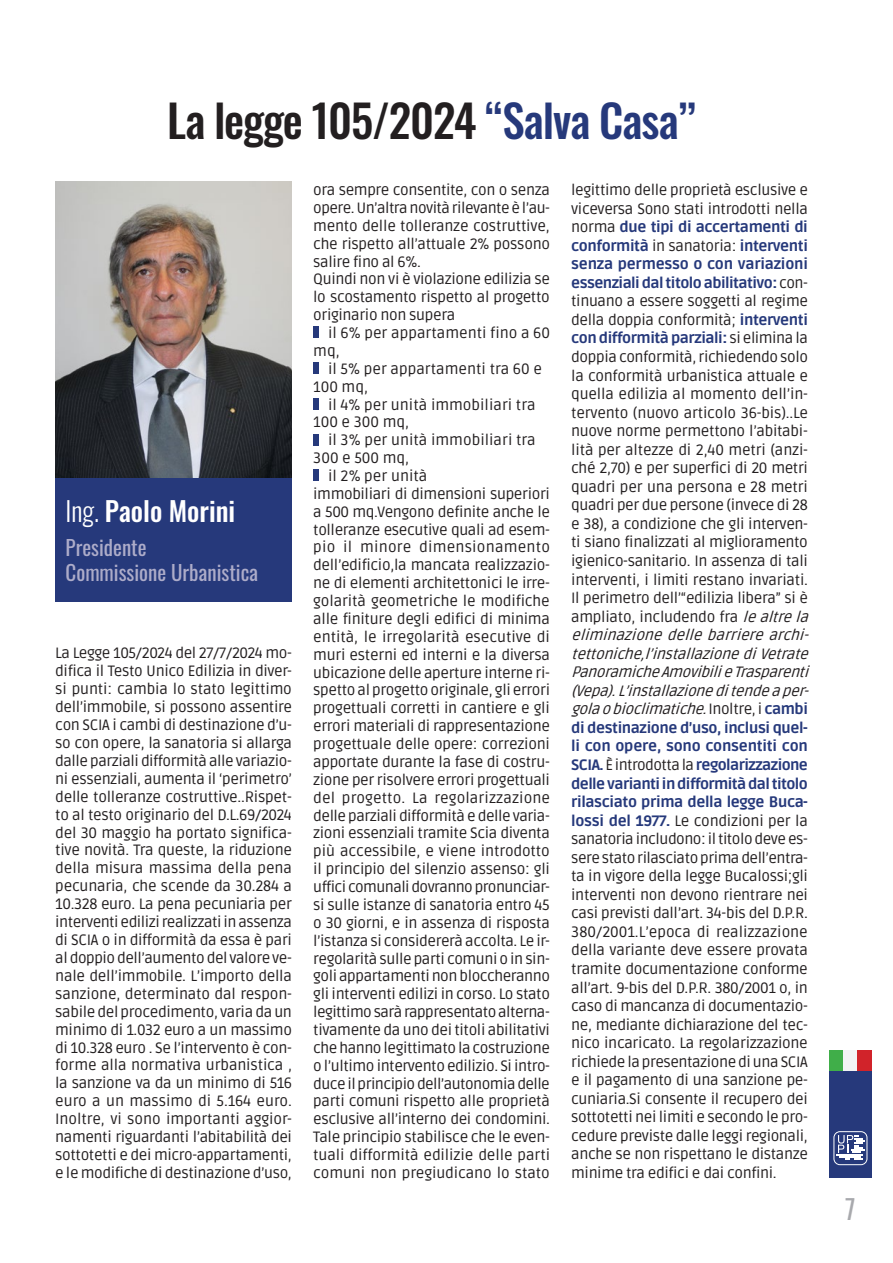
<style>
.page{position:relative;width:893px;height:1263px;background:#fff}
.page>*{position:absolute;margin:0;border:0;box-sizing:border-box;transform-origin:0 0}
.t1{font:500 45px "Oswald";letter-spacing:-.025em;color:#231f20}
.PARAGRAFO_BASE_UPPI{font:500 27px "Oswald";color:#fff}
.t2{font:27px "Oswald";color:#a8a9ad}
.PARAGRAFO_BASE_UPPI-2{font:21px/25.2px "Oswald";color:#adacc9}
.PARAGRAFO_BASE_UPPI-3{font:15px/17.9px "Ruda";letter-spacing:-.025em;color:#231f20;text-align:justify}
.PARAGRAFO_BASE_UPPI-4{font:15px/17.9px "Ruda";color:#231f20}
.s1{color:#26397b}
.s2{font-weight:300}
.s3{font-weight:800;color:#26397b}
.s4{font-style:italic}
</style>
<div class="page">
<div style="left:829px;top:1070px;width:43px;height:108px;background:#26397b"></div>
<div style="left:829px;top:1050px;width:14px;height:20px;background:#40ae49"></div>
<div style="left:843px;top:1050px;width:14px;height:20px;background:#f2f3f4"></div>
<div style="left:857px;top:1050px;width:15px;height:20px;background:#d1232a"></div>
<svg style="left:833px;top:1131px;width:34px;height:34px"></svg>
<div style="left:313px;top:327px;width:6px;height:11px;background:#26397b"></div>
<div style="left:313px;top:362px;width:6px;height:12px;background:#26397b"></div>
<div style="left:313px;top:398px;width:6px;height:11px;background:#26397b"></div>
<div style="left:313px;top:434px;width:6px;height:11px;background:#26397b"></div>
<div style="left:313px;top:470px;width:6px;height:11px;background:#26397b"></div>
<img style="left:55px;top:181px;width:237px;height:298px">
<div style="left:55px;top:479px;width:237px;height:123px;background:#26397b"></div>
<p class="t1" style="left:167px;top:97px;width:530px">La legge 105/2024 <span class="s1">“Salva Casa”</span></p>
<p class="PARAGRAFO_BASE_UPPI" style="left:66px;top:497px;width:171px"><span class="s2">Ing.</span> Paolo Morini</p>
<p class="PARAGRAFO_BASE_UPPI-2" style="left:66px;top:533px;width:194px">Presidente<br>Commissione Urbanistica</p>
<p class="PARAGRAFO_BASE_UPPI-3" style="left:55px;top:643px;width:238px">La Legge 105/2024 del 27/7/2024 mo&shy;difica il Testo Unico Edilizia in diver&shy;si punti: cambia lo stato legittimo dell’immobile, si possono assentire con SCIA i cambi di destinazione d’u&shy;so con opere, la sanatoria si allarga dalle parziali difformità alle variazio&shy;ni essenziali, aumenta il ‘perimetro’ delle tolleranze costruttive..Rispet&shy;to al testo originario del D.L.69/2024 del 30 maggio ha portato significa&shy;tive novità. Tra queste, la riduzione della misura massima della pena pecunaria, che scende da 30.284 a 10.328 euro. La pena pecuniaria per interventi edilizi realizzati in assenza di SCIA o in difformità da essa è pari al doppio dell’aumento del valore ve&shy;nale dell’immobile. L’importo della sanzione, determinato dal respon&shy;sabile del procedimento, varia da un minimo di 1.032 euro a un massimo di 10.328 euro . Se l’intervento è con&shy;forme alla normativa urbanistica , la sanzione va da un minimo di 516 euro a un massimo di 5.164 euro.<br>Inoltre, vi sono importanti aggior&shy;namenti riguardanti l’abitabilità dei sottotetti e dei micro-appartamenti, e le modifiche di destinazione d’uso,</p>
<p class="PARAGRAFO_BASE_UPPI-3" style="left:313px;top:180px;width:238px">ora sempre consentite, con o senza opere. Un’altra novità rilevante è l’au&shy;mento delle tolleranze costruttive, che rispetto all’attuale 2% possono salire fino al 6%.</p>
<p class="PARAGRAFO_BASE_UPPI-3" style="left:313px;top:270px;width:238px">Quindi non vi è violazione edilizia se lo scostamento rispetto al progetto originario non supera</p>
<p class="PARAGRAFO_BASE_UPPI-4" style="left:313px;top:323px;width:238px;text-indent:15px">il 6% per appartamenti fino a 60 mq,</p>
<p class="PARAGRAFO_BASE_UPPI-4" style="left:313px;top:359px;width:230px;text-indent:15px">il 5% per appartamenti tra 60 e<br>100 mq,</p>
<p class="PARAGRAFO_BASE_UPPI-4" style="left:313px;top:395px;width:224px;text-indent:15px">il 4% per unità immobiliari tra<br>100 e 300 mq,</p>
<p class="PARAGRAFO_BASE_UPPI-4" style="left:313px;top:430px;width:224px;text-indent:15px">il 3% per unità immobiliari tra<br>300 e 500 mq,</p>
<p class="PARAGRAFO_BASE_UPPI-4" style="left:328px;top:466px;width:101px">il 2% per unità</p>
<p class="PARAGRAFO_BASE_UPPI-3" style="left:313px;top:484px;width:238px">immobiliari di dimensioni superiori a 500 mq.Vengono definite anche le tolleranze esecutive quali ad esem&shy;pio il minore dimensionamento dell’edificio,la mancata realizzazio&shy;ne di elementi architettonici le irre&shy;golarità geometriche le modifiche alle finiture degli edifici di minima entità, le irregolarità esecutive di muri esterni ed interni e la diversa ubicazione delle aperture interne ri&shy;spetto al progetto originale, gli errori progettuali corretti in cantiere e gli errori materiali di rappresentazione progettuale delle opere: correzioni apportate durante la fase di costru&shy;zione per risolvere errori progettuali del progetto. La regolarizzazione delle parziali difformità e delle varia&shy;zioni essenziali tramite Scia diventa più accessibile, e viene introdotto il principio del silenzio assenso: gli uffici comunali dovranno pronunciar&shy;si sulle istanze di sanatoria entro 45 o 30 giorni, e in assenza di risposta l’istanza si considererà accolta. Le ir&shy;regolarità sulle parti comuni o in sin&shy;goli appartamenti non bloccheranno gli interventi edilizi in corso. Lo stato legittimo sarà rappresentato alterna&shy;tivamente da uno dei titoli abilitativi che hanno legittimato la costruzione o l’ultimo intervento edilizio. Si intro&shy;duce il principio dell’autonomia delle parti comuni rispetto alle proprietà esclusive all’interno dei condomini.<br>Tale principio stabilisce che le even&shy;tuali difformità edilizie delle parti comuni non pregiudicano lo stato</p>
<p class="PARAGRAFO_BASE_UPPI-3" style="left:571px;top:180px;width:244px;line-height:18.6px;text-align:left">legittimo delle proprietà esclusive e viceversa Sono stati introdotti nella norma <span class="s3">due tipi di accertamenti di conformità</span> in sanatoria: <span class="s3">interventi senza permesso o con variazioni essenziali dal titolo abilitativo:</span> con&shy;tinuano a essere soggetti al regime della doppia conformità; <span class="s3">interventi con difformità parziali:</span> si elimina la doppia conformità, richiedendo solo la conformità urbanistica attuale e quella edilizia al momento dell’in&shy;tervento (nuovo articolo 36-bis)..Le nuove norme permettono l’abitabi&shy;lità per altezze di 2,40 metri (anzi&shy;ché 2,70) e per superfici di 20 metri quadri per una persona e 28 metri quadri per due persone (invece di 28 e 38), a condizione che gli interven&shy;ti siano finalizzati al miglioramento igienico-sanitario. In assenza di tali interventi, i limiti restano invariati.<br>Il perimetro dell’“edilizia libera” si è ampliato, includendo fra <span class="s4">lealtrela eliminazionedellebarrierearchi&shy;tettoniche,l’installazionediVetrate PanoramicheAmovibilieTrasparenti (Vepa).L’installazioneditendeaper&shy;golaobioclimatiche.</span>I n o l t r e , i <span class="s3">c a m b i di destinazione d’uso, inclusi quel&shy;li con opere, sono consentiti con SCIA.</span>È introdotta la <span class="s3">regolarizzazione delle varianti in difformità dal titolo rilasciato prima della legge Buca&shy;lossi del 1977.</span> Le condizioni per la sanatoria includono: il titolo deve es&shy;sere stato rilasciato prima dell’entra&shy;ta in vigore della legge Bucalossi;gli interventi non devono rientrare nei casi previsti dall’art. 34-bis del D.P.R.<br>380/2001.L’epoca di realizzazione della variante deve essere provata tramite documentazione conforme all’art. 9-bis del D.P.R. 380/2001 o, in caso di mancanza di documentazio&shy;ne, mediante dichiarazione del tec&shy;nico incaricato. La regolarizzazione richiede la presentazione di una SCIA e il pagamento di una sanzione pe&shy;cuniaria.Si consente il recupero dei sottotetti nei limiti e secondo le pro&shy;cedure previste dalle leggi regionali, anche se non rispettano le distanze minime tra edifici e dai confini.</p>
<h2 class="t2" style="left:845px;top:1185px;width:12px">7</h2>
</div>
